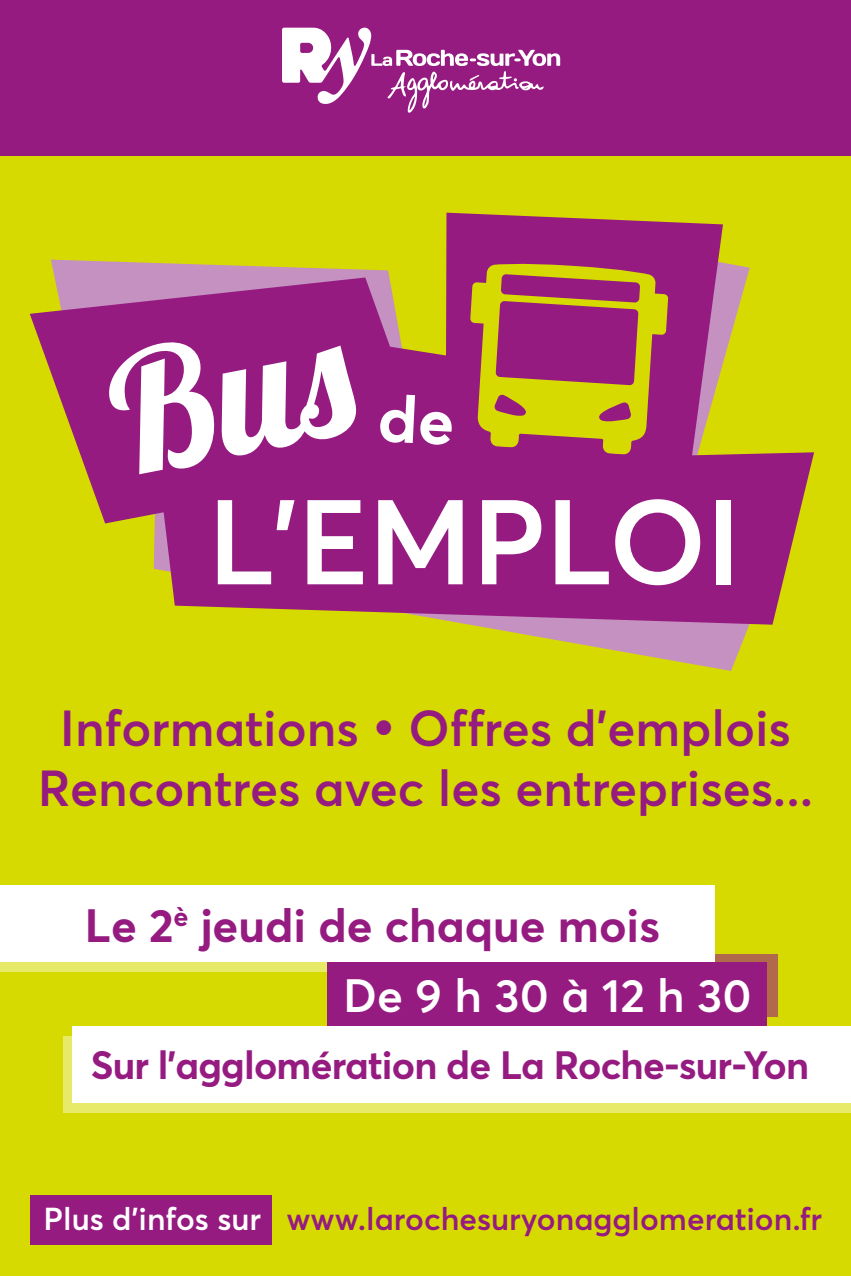
<style>
.page{position:relative;width:851px;height:1276px;background:#fff}
.page>*{position:absolute;margin:0;border:0;box-sizing:border-box;transform-origin:0 0}
.t1{font:600 49.8px/60px "Averta Std";color:#951b81;text-align:center}
.t2{font:700 46.2px/52.2px "Averta Std";color:#951b81}
.t3{font:600 46.2px "Averta Std";letter-spacing:-.005em;color:#fff}
.t4{font:700 39px "Averta Std";letter-spacing:-.02em;color:#951b81}
.t5{font:600 31.2px "Averta Std";color:#951b81}
.s1{font-weight:600;color:#fff}
.s2{color:#fff}
</style>
<div class="page">
<div style="left:0;top:23px;width:850px;height:1253px;background:#d7da00"></div>
<div style="left:0;top:895px;width:705px;height:77px;background:#e7e968"></div>
<div style="left:63px;top:1035px;width:787px;height:77px;background:linear-gradient(to right,#e7e968,#e7e968)"></div>
<div style="left:0;top:0;width:850px;height:155px;background:#951b81"></div>
<div style="left:30px;top:1195px;width:241px;height:49px;background:#951b81"></div>
<svg style="left:282px;top:27px;width:278px;height:86px"></svg>
<svg style="left:714px;top:954px;width:63px;height:63px"></svg>
<div style="left:0;top:885px;width:714px;height:77px;background:#fff"></div>
<div style="left:72px;top:1025px;width:778px;height:77px;background:#fff"></div>
<div style="left:327px;top:962px;width:439px;height:63px;background:#951b81"></div>
<svg style="left:466px;top:624px;width:307px;height:47px"></svg>
<svg style="left:30px;top:213px;width:784px;height:411px;fill:#951b81"></svg>
<svg style="left:470px;top:262px;width:198px;height:192px"></svg>
<svg style="left:105px;top:339px;width:254px;height:135px;background:#bf76b3"></svg>
<svg style="left:218px;top:500px;width:76px;height:84px;background:#b664a9"></svg>
<svg style="left:307px;top:500px;width:56px;height:84px;background:#cf99c6"></svg>
<svg style="left:378px;top:500px;width:84px;height:84px;background:#cd95c4"></svg>
<svg style="left:482px;top:500px;width:59px;height:84px;background:#cc91c2"></svg>
<svg style="left:555px;top:500px;width:53px;height:84px;background:#bc71b0"></svg>
<svg style="left:615px;top:499px;width:85px;height:86px;background:#c480b8"></svg>
<div style="left:716px;top:500px;width:14px;height:84px;background:#fff"></div>
<svg style="left:379px;top:395px;width:73px;height:50px;background:#c17ab5"></svg>
<p class="t1" style="left:38px;top:697px;width:777px">Informations • Offres d’emplois<br>Rencontres avec les entreprises...</p>
<p class="t2" style="left:85px;top:898px;width:576px">Le 2<sup>è</sup> jeudi de chaque mois</p>
<p class="t2" style="left:353px;top:908px;width:410px;text-indent:-297px">Le 2<sup>ème</sup> jeudi de chaque mois<br><span class="s1">De 9 h 30 à 12 h 30</span></p>
<p class="t3" style="left:343px;top:966px;width:410px">De 9 h 30 à 12 h 30</p>
<p class="t4" style="left:91px;top:1040px;width:720px">Sur l’agglomération de La Roche-sur-Yon</p>
<p class="t5" style="left:43px;top:1199px;width:780px"><span class="s2">Plus d’infos sur</span> www.larochesuryonagglomeration.fr</p>
</div>
